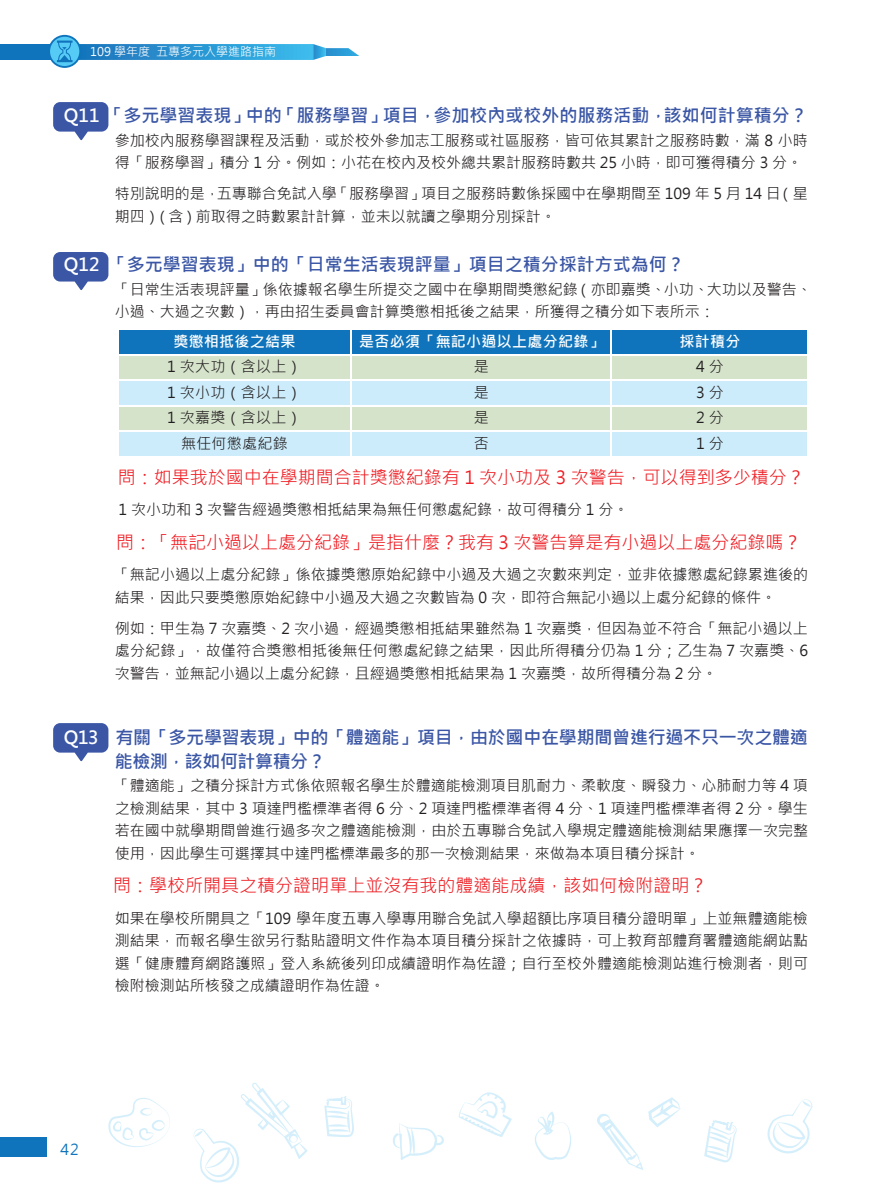
<style>
.page{position:relative;width:893px;height:1191px;background:#fff}
.page>*{position:absolute;margin:0;border:0;box-sizing:border-box;transform-origin:0 0}
.t1{font:700 18px/24px "Microsoft Jheng Hei";color:#3a56a5}
.t2{font:18px "Microsoft Jheng Hei";color:#ee1d23}
.t3{font:15px/22.5px "Microsoft Jheng Hei";color:#231f20}
.t4{font:700 15px "Microsoft Jheng Hei";letter-spacing:.02em;color:#fff}
.t5{font:15px "Microsoft Jheng Hei";letter-spacing:.02em;color:#231f20}
.t6{font:15px "Microsoft Jheng Hei";color:#1074bc}
.t7{font:12px "Microsoft Jheng Hei";color:#fff}
.s1{color:#fff}
</style>
<div class="page">
<div style="left:0;top:44px;width:52px;height:16px;background:#1074bc"></div>
<svg style="left:48px;top:35px;width:33px;height:33px"></svg>
<svg style="left:50px;top:37px;width:29px;height:29px"></svg>
<svg style="left:55px;top:41px;width:304px;height:21px"></svg>
<div style="left:0;top:1137px;width:47px;height:20px;background:#1074bc"></div>
<svg style="left:108px;top:1098px;width:62px;height:49px"></svg>
<svg style="left:194px;top:1083px;width:114px;height:99px"></svg>
<svg style="left:324px;top:1096px;width:30px;height:41px"></svg>
<svg style="left:393px;top:1123px;width:51px;height:37px"></svg>
<svg style="left:535px;top:1111px;width:36px;height:49px"></svg>
<svg style="left:459px;top:1092px;width:53px;height:45px"></svg>
<svg style="left:597px;top:1097px;width:83px;height:73px"></svg>
<svg style="left:767px;top:1099px;width:45px;height:54px"></svg>
<svg style="left:704px;top:1120px;width:33px;height:42px"></svg>
<svg style="left:53px;top:723px;width:55px;height:38px"></svg>
<svg style="left:53px;top:252px;width:55px;height:38px"></svg>
<svg style="left:53px;top:102px;width:55px;height:38px"></svg>
<svg style="left:119px;top:330px;width:688px;height:126px;background:#afd3dd"></svg>
<p class="t7" style="left:90px;top:44px;width:187px">109 學年度 五專多元入學進路指南</p>
<p class="t1" style="left:64px;top:104px;width:746px"><span class="s1">Q11</span> 「多元學習表現」中的「服務學習」項目，參加校內或校外的服務活動，該如何計算積分？</p>
<p class="t3" style="left:115px;top:129px;width:695px">參加校內服務學習課程及活動，或於校外參加志工服務或社區服務，皆可依其累計之服務時數，滿 8 小時得「服務學習」積分 1 分。例如：小花在校內及校外總共累計服務時數共 25 小時，即可獲得積分 3 分。</p>
<p class="t3" style="left:115px;top:182px;width:695px">特別說明的是，五專聯合免試入學「服務學習」項目之服務時數係採國中在學期間至 109 年 5 月 14 日（星期四）( 含 ) 前取得之時數累計計算，並未以就讀之學期分別採計。</p>
<p class="t1" style="left:64px;top:253px;width:623px"><span class="s1">Q12</span> 「多元學習表現」中的「日常生活表現評量」項目之積分採計方式為何？</p>
<p class="t3" style="left:115px;top:278px;width:698px">「日常生活表現評量」係依據報名學生所提交之國中在學期間獎懲紀錄（亦即嘉獎、小功、大功以及警告、小過、大過之次數），再由招生委員會計算獎懲相抵後之結果，所獲得之積分如下表所示：</p>
<p class="t4" style="left:173px;top:332px;width:124px">獎懲相抵後之結果</p>
<p class="t4" style="left:359px;top:332px;width:246px">是否必須「無記小過以上處分紀錄」</p>
<p class="t4" style="left:679px;top:332px;width:62px">採計積分</p>
<p class="t3" style="left:167px;top:355px;width:136px">1 次大功（含以上）</p>
<p class="t3" style="left:474px;top:355px;width:16px">是</p>
<p class="t3" style="left:696px;top:355px;width:29px">4 分</p>
<p class="t3" style="left:167px;top:381px;width:136px">1 次小功（含以上）</p>
<p class="t3" style="left:474px;top:381px;width:16px">是</p>
<p class="t3" style="left:696px;top:381px;width:29px">3 分</p>
<p class="t3" style="left:167px;top:406px;width:136px">1 次嘉獎（含以上）</p>
<p class="t3" style="left:474px;top:406px;width:16px">是</p>
<p class="t3" style="left:696px;top:406px;width:29px">2 分</p>
<p class="t5" style="left:181px;top:434px;width:108px">無任何懲處紀錄</p>
<p class="t3" style="left:474px;top:432px;width:16px">否</p>
<p class="t3" style="left:696px;top:432px;width:29px">1 分</p>
<p class="t2" style="left:118px;top:466px;width:688px">問：如果我於國中在學期間合計獎懲紀錄有 1 次小功及 3 次警告，可以得到多少積分？</p>
<p class="t3" style="left:119px;top:498px;width:511px">1 次小功和 3 次警告經過獎懲相抵結果為無任何懲處紀錄，故可得積分 1 分。</p>
<p class="t2" style="left:116px;top:531px;width:687px">問：「無記小過以上處分紀錄」是指什麼？我有 3 次警告算是有小過以上處分紀錄嗎？</p>
<p class="t3" style="left:115px;top:563px;width:695px">「無記小過以上處分紀錄」係依據獎懲原始紀錄中小過及大過之次數來判定，並非依據懲處紀錄累進後的結果，因此只要獎懲原始紀錄中小過及大過之次數皆為 0 次，即符合無記小過以上處分紀錄的條件。</p>
<p class="t3" style="left:115px;top:617px;width:695px;text-align:justify">例如：甲生為 7 次嘉獎、2 次小過，經過獎懲相抵結果雖然為 1 次嘉獎，但因為並不符合「無記小過以上處分紀錄」，故僅符合獎懲相抵後無任何懲處紀錄之結果，因此所得積分仍為 1 分；乙生為 7 次嘉獎、6次警告，並無記小過以上處分紀錄，且經過獎懲相抵結果為 1 次嘉獎，故所得積分為 2 分。</p>
<p class="t1" style="left:115px;top:725px;width:695px;text-indent:-51px"><span class="s1">Q13</span> 有關「多元學習表現」中的「體適能」項目，由於國中在學期間曾進行過不只一次之體適能檢測，該如何計算積分？</p>
<p class="t3" style="left:115px;top:774px;width:695px;text-align:justify">「體適能」之積分採計方式係依照報名學生於體適能檢測項目肌耐力、柔軟度、瞬發力、心肺耐力等 4 項之檢測結果，其中 3 項達門檻標準者得 6 分、2 項達門檻標準者得 4 分、1 項達門檻標準者得 2 分。學生若在國中就學期間曾進行過多次之體適能檢測，由於五專聯合免試入學規定體適能檢測結果應擇一次完整使用，因此學生可選擇其中達門檻標準最多的那一次檢測結果，來做為本項目積分採計。</p>
<p class="t2" style="left:113px;top:874px;width:595px">問：學校所開具之積分證明單上並沒有我的體適能成績，該如何檢附證明？</p>
<p class="t3" style="left:115px;top:906px;width:695px;text-align:justify">如果在學校所開具之「109 學年度五專入學專用聯合免試入學超額比序項目積分證明單」上並無體適能檢測結果，而報名學生欲另行黏貼證明文件作為本項目積分採計之依據時，可上教育部體育署體適能網站點選「健康體育網路護照」登入系統後列印成績證明作為佐證；自行至校外體適能檢測站進行檢測者，則可檢附檢測站所核發之成績證明作為佐證。</p>
<p class="t6" style="left:61px;top:1139px;width:20px">42</p>
</div>
